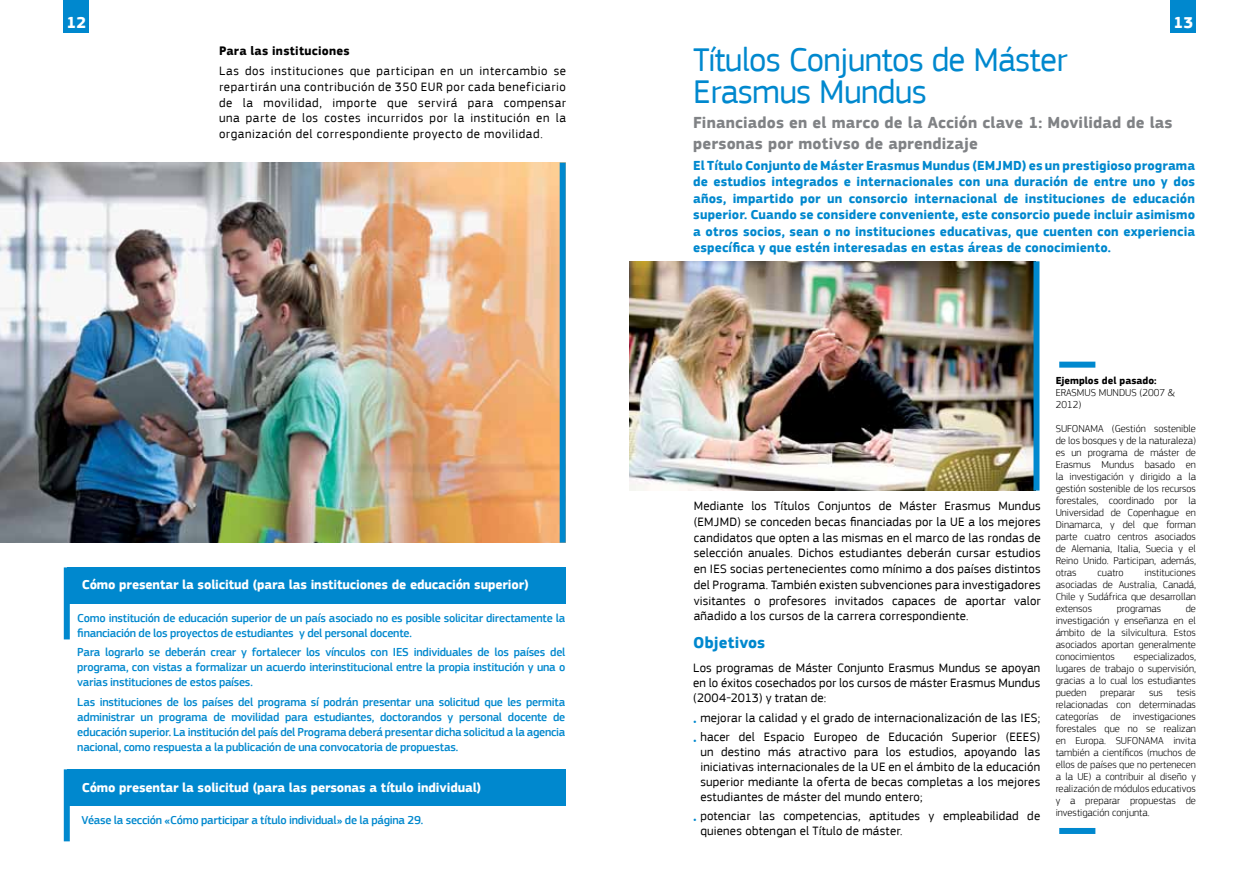
<style>
.page{position:relative;width:1259px;height:893px;background:#fff}
.page>*{position:absolute;margin:0;border:0;box-sizing:border-box;transform-origin:0 0}
.t1{font:34.5px/31.5px "EC Square Sans Pro";letter-spacing:-.02em;color:#0088ce}
.t2{font:700 16.5px/21px "EC Square Sans Pro";letter-spacing:.01em;color:#808285}
.t3{font:700 16.5px "EC Square Sans Pro";letter-spacing:.005em;color:#0088ce}
.t4{font:700 16.5px "EC Square Sans Pro";color:#fff}
.t5{font:700 13.5px/16.5px "EC Square Sans Pro";letter-spacing:.01em;color:#0088ce;text-align:justify}
.t6{font:700 13.5px "EC Square Sans Pro";letter-spacing:-.01em;color:#fff}
.t7{font:12.75px/15.8px "EC Square Sans Pro";letter-spacing:.02em;color:#000;text-align:justify}
.t8{font:700 12.75px "EC Square Sans Pro";letter-spacing:.02em;color:#000}
.t9{font:500 12px/15px "EC Square Sans Pro";letter-spacing:-.02em;color:#0088ce;text-align:justify}
.t10{font:300 10.5px/12px "EC Square Sans Pro";color:#000;text-align:justify}
.t11{font:700 10.5px "EC Square Sans Pro";color:#000}
.s1{color:#0088ce}
</style>
<div class="page">
<img style="left:0;top:163px;width:560px;height:380px">
<div style="left:67px;top:567px;width:499px;height:36px;background:#0088ce"></div>
<div style="left:67px;top:769px;width:499px;height:36px;background:#0088ce"></div>
<div style="left:64px;top:567px;width:6px;height:72px;background:#0088ce"></div>
<div style="left:64px;top:769px;width:6px;height:72px;background:#0088ce"></div>
<div style="left:560px;top:163px;width:6px;height:380px;background:#0088ce"></div>
<div style="left:64px;top:3px;width:25px;height:30px;background:#0088ce"></div>
<div style="left:1059px;top:362px;width:36px;height:6px;background:#0088ce"></div>
<div style="left:1059px;top:828px;width:36px;height:6px;background:#0088ce"></div>
<img style="left:629px;top:261px;width:404px;height:229px">
<div style="left:1033px;top:261px;width:6px;height:230px;background:#0088ce"></div>
<div style="left:1170px;top:3px;width:26px;height:30px;background:#0088ce"></div>
<div style="left:64px;top:0;width:25px;height:7px;background:#0088ce"></div>
<div style="left:1170px;top:0;width:26px;height:7px;background:#0088ce"></div>
<p class="t4" style="left:67px;top:12px;width:21px">12</p>
<p class="t8" style="left:219px;top:43px;width:132px">Para las instituciones</p>
<p class="t7" style="left:219px;top:63px;width:348px">Las dos instituciones que participan en un intercambio se repartirán una contribución de 350 EUR por cada beneficiario de la movilidad, importe que servirá para compensar una parte de los costes incurridos por la institución en la organización del correspondiente proyecto de movilidad.</p>
<p class="t6" style="left:82px;top:577px;width:448px">Cómo presentar la solicitud (para las instituciones de educación superior)</p>
<p class="t9" style="left:77px;top:611px;width:489px">Como institución de educación superior de un país asociado no es posible solicitar directamente la financiación de los proyectos de estudiantes y del personal docente.</p>
<p class="t9" style="left:77px;top:645px;width:489px">Para lograrlo se deberán crear y fortalecer los vínculos con IES individuales de los países del programa, con vistas a formalizar un acuerdo interinstitucional entre la propia institución y una o varias instituciones de estos países.</p>
<p class="t9" style="left:77px;top:695px;width:489px">Las instituciones de los países del programa sí podrán presentar una solicitud que les permita administrar un programa de movilidad para estudiantes, doctorandos y personal docente de educación superior. La institución del país del Programa deberá presentar dicha solicitud a la agencia nacional, como respuesta a la publicación de una convocatoria de propuestas.</p>
<p class="t6" style="left:82px;top:779px;width:401px">Cómo presentar la solicitud (para las personas a título individual)</p>
<p class="t9" style="left:81px;top:813px;width:343px">Véase la sección «Cómo participar a título individual» de la página 29.</p>
<p class="t4" style="left:1173px;top:12px;width:21px">13</p>
<h1 class="t1" style="left:693px;top:44px;width:376px">Títulos Conjuntos de Máster<br>Erasmus Mundus</h1>
<p class="t2" style="left:693px;top:113px;width:481px">Financiados en el marco de la Acción clave 1: Movilidad de las personas por motivso de aprendizaje</p>
<p class="t5" style="left:693px;top:157px;width:503px">El Título Conjunto de Máster Erasmus Mundus (EMJMD) es un prestigioso programa de estudios integrados e internacionales con una duración de entre uno y dos años, impartido por un consorcio internacional de instituciones de educación superior. Cuando se considere conveniente, este consorcio puede incluir asimismo a otros socios, sean o no instituciones educativas, que cuenten con experiencia específica y que estén interesadas en estas áreas de conocimiento.</p>
<p class="t7" style="left:694px;top:498px;width:348px">Mediante los Títulos Conjuntos de Máster Erasmus Mundus (EMJMD) se conceden becas financiadas por la UE a los mejores candidatos que opten a las mismas en el marco de las rondas de selección anuales. Dichos estudiantes deberán cursar estudios en IES socias pertenecientes como mínimo a dos países distintos del Programa. También existen subvenciones para investigadores visitantes o profesores invitados capaces de aportar valor añadido a los cursos de la carrera correspondiente.</p>
<p class="t3" style="left:693px;top:633px;width:74px">Objetivos</p>
<p class="t7" style="left:693px;top:661px;width:348px;line-height:15px">Los programas de Máster Conjunto Erasmus Mundus se apoyan en lo éxitos cosechados por los cursos de máster Erasmus Mundus (2004-2013) y tratan de:</p>
<p class="t7" style="left:693px;top:710px;width:348px"><span class="s1">•</span> mejorar la calidad y el grado de internacionalización de las IES;</p>
<p class="t7" style="left:700px;top:729px;width:341px;line-height:15px;text-indent:-7px"><span class="s1">•</span> hacer del Espacio Europeo de Educación Superior (EEES) un destino más atractivo para los estudios, apoyando las iniciativas internacionales de la UE en el ámbito de la educación superior mediante la oferta de becas completas a los mejores estudiantes de máster del mundo entero;</p>
<p class="t7" style="left:700px;top:808px;width:341px;line-height:15px;text-indent:-7px"><span class="s1">•</span> potenciar las competencias, aptitudes y empleabilidad de quienes obtengan el Título de máster.</p>
<p class="t11" style="left:1055px;top:374px;width:102px">Ejemplos del pasado:</p>
<p class="t10" style="left:1055px;top:386px;width:121px">ERASMUS MUNDUS (2007 &amp;<br>2012)</p>
<p class="t10" style="left:1055px;top:422px;width:142px">SUFONAMA (Gestión sostenible de los bosques y de la naturaleza) es un programa de máster de Erasmus Mundus basado en la investigación y dirigido a la gestión sostenible de los recursos forestales, coordinado por la Universidad de Copenhague en Dinamarca, y del que forman parte cuatro centros asociados de Alemania, Italia, Suecia y el Reino Unido. Participan, además, otras</p>
<p class="t10" style="left:1055px;top:566px;width:142px;text-indent:89px">instituciones asociadas de Australia, Canadá, Chile y Sudáfrica que desarrollan extensos</p>
<p class="t10" style="left:1097px;top:566px;width:28px">cuatro</p>
<p class="t10" style="left:1055px;top:602px;width:142px;text-indent:130px">de investigación y enseñanza en el ámbito de la silvicultura. Estos asociados aportan generalmente conocimientos</p>
<p class="t10" style="left:1116px;top:602px;width:46px">programas</p>
<p class="t10" style="left:1055px;top:650px;width:142px;text-indent:78px">especializados, lugares de trabajo o supervisión, gracias a lo cual los estudiantes pueden</p>
<p class="t10" style="left:1055px;top:686px;width:142px;text-indent:121px">tesis relacionadas con determinadas categorías de investigaciones forestales que no se realizan en Europa. SUFONAMA invita también a científicos (muchos de ellos de países que no pertenecen a la UE) a contribuir al diseño y realización de módulos educativos y a preparar propuestas de investigación conjunta.</p>
<p class="t10" style="left:1100px;top:686px;width:36px">preparar</p>
<p class="t10" style="left:1149px;top:686px;width:15px">sus</p>
</div>
